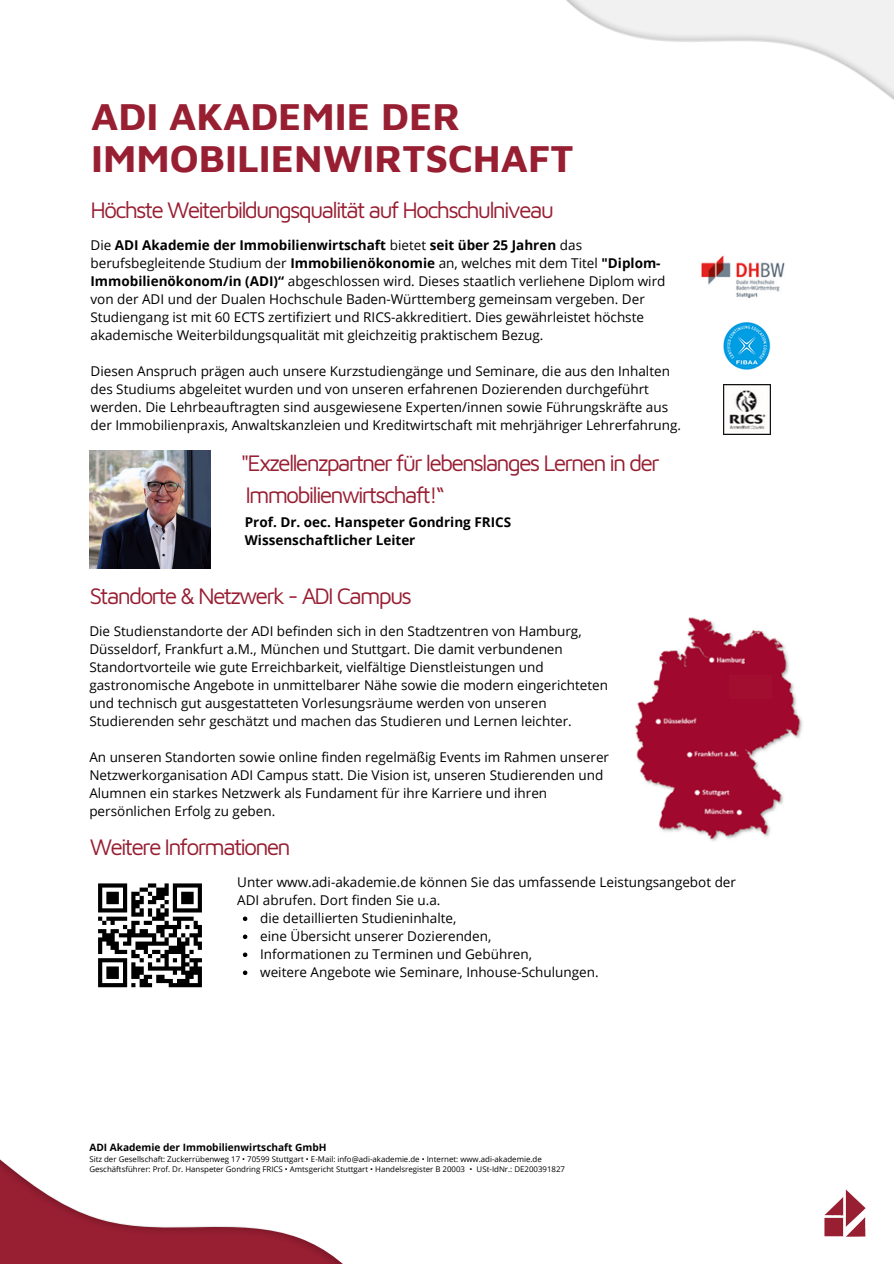
<style>
.page{position:relative;width:894px;height:1264px;background:#fff}
.page>*{position:absolute;margin:0;border:0;box-sizing:border-box;transform-origin:0 0}
.t1{font:700 39.3px/42.2px "Maven Pro";color:#981e32}
.t2{font:23.1px/31.5px "Maven Pro";letter-spacing:-.08em;color:#981e32}
.t3{font:13.5px/18px "Open Sans";color:#000}
.t4{font:700 13.5px/18px "Open Sans";color:#000}
.t5{font:700 10.05px "Open Sans";color:#000}
.t6{font:7.95px "Open Sans";color:#000}
.s1{font-weight:700}
</style>
<div class="page">
<img style="left:0;top:1159px;width:342px;height:104px">
<img style="left:566px;top:0;width:327px;height:99px">
<img style="left:824px;top:1189px;width:40px;height:47px">
<img style="left:701px;top:255px;width:84px;height:44px">
<img style="left:723px;top:322px;width:47px;height:47px">
<img style="left:723px;top:385px;width:47px;height:49px">
<img style="left:89px;top:450px;width:122px;height:118px">
<svg style="left:98px;top:883px;width:104px;height:104px"></svg>
<hr style="left:140px;top:983px;width:12px;height:4px;background:#000">
<hr style="left:169px;top:983px;width:33px;height:4px;background:#000">
<svg style="left:243px;top:916px;width:4px;height:5px"></svg>
<svg style="left:243px;top:934px;width:4px;height:5px"></svg>
<svg style="left:243px;top:952px;width:4px;height:5px"></svg>
<svg style="left:243px;top:970px;width:4px;height:5px"></svg>
<img style="left:635px;top:617px;width:168px;height:224px">
<div style="left:728px;top:675px;width:43px;height:24px;background:#a10e2f"></div>
<p class="t1" style="left:91px;top:94px;width:484px">ADI AKADEMIE DER<br>IMMOBILIENWIRTSCHAFT</p>
<p class="t2" style="left:90px;top:194px;width:465px">Höchste Weiterbildungsqualität auf Hochschulniveau</p>
<h2 class="t3" style="left:90px;top:236px;width:576px">Die <span class="s1">ADI Akademie der Immobilienwirtschaft</span> bietet <span class="s1">seit ü ber 25 Jahren</span> das berufsbegleitende Studium der <span class="s1">Immobilienökonomie</span> an, welches mit dem Titel <span class="s1">"Diplom-Immobilienökonom/in (ADI)“</span> abgeschlossen wird. Dieses staatlich verliehene Diplom wird von der ADI und der Dualen Hochschule Baden-Wü rttemberg gemeinsam vergeben. Der Studiengang ist mit 60 ECTS zertifiziert und RICS-akkreditiert. Dies gewä hrleistet höchste akademische Weiterbildungsqualität mit gleichzeitig praktischem Bezug.</h2>
<h3 class="t3" style="left:90px;top:362px;width:592px">Diesen Anspruch prägen auch unsere Kurzstudiengä nge und Seminare, die aus den Inhalten des Studiums abgeleitet wurden und von unseren erfahrenen Dozierenden durchgefü hrt werden. Die Lehrbeauftragten sind ausgewiesene Experten/innen sowie Fü hrungskräfte aus der Immobilienpraxis, Anwaltskanzleien und Kreditwirtschaft mit mehrjä hriger Lehrerfahrung.</h3>
<p class="t2" style="left:240px;top:447px;width:420px">"Exzellenzpartner für lebenslanges Lernen in der<br>Immobilienwirtschaft!“</p>
<h2 class="t4" style="left:245px;top:513px;width:268px">Prof. Dr. oec. Hanspeter Gondring FRICS<br>Wissenschaftlicher Leiter</h2>
<p class="t2" style="left:89px;top:579px;width:324px">Standorte &amp; Netzwerk - ADI Campus</p>
<p class="t3" style="left:89px;top:621px;width:520px">Die Studienstandorte der ADI befinden sich in den Stadtzentren von Hamburg, Düsseldorf, Frankfurt a.M., Mü nchen und Stuttgart. Die damit verbundenen Standortvorteile wie gute Erreichbarkeit, vielfä ltige Dienstleistungen und gastronomische Angebote in unmittelbarer Nä he sowie die modern eingerichteten und technisch gut ausgestatteten Vorlesungsrä ume werden von unseren Studierenden sehr geschätzt und machen das Studieren und Lernen leichter.</p>
<p class="t3" style="left:89px;top:747px;width:521px">An unseren Standorten sowie online finden regelmäßig Events im Rahmen unserer Netzwerkorganisation ADI Campus statt. Die Vision ist, unseren Studierenden und Alumnen ein starkes Netzwerk als Fundament für ihre Karriere und ihren persönlichen Erfolg zu geben.</p>
<p class="t2" style="left:90px;top:830px;width:202px">Weitere Informationen</p>
<p class="t3" style="left:237px;top:873px;width:500px">Unter www.adi-akademie.de können Sie das umfassende Leistungsangebot der<br>ADI abrufen. Dort finden Sie u.a.</p>
<h4 class="t3" style="left:260px;top:909px;width:198px">die detaillierten Studieninhalte,</h4>
<p class="t3" style="left:260px;top:927px;width:232px">eine Übersicht unserer Dozierenden,</p>
<p class="t3" style="left:260px;top:945px;width:273px">Informationen zu Terminen und Gebühren,</p>
<p class="t3" style="left:260px;top:963px;width:340px">weitere Angebote wie Seminare, Inhouse-Schulungen.</p>
<h4 class="t5" style="left:89px;top:1139px;width:239px">ADI Akademie der Immobilienwirtschaft GmbH</h4>
<h4 class="t6" style="left:89px;top:1153px;width:454px">Sitz der Gesellschaft: Zuckerrübenweg 17 • 70599 Stuttgart • E-Mail: info@adi-akademie.de • Internet: www.adi-akademie.de</h4>
<p class="t6" style="left:89px;top:1163px;width:477px">Geschäftsführer: Prof. Dr. Hanspeter Gondring FRICS • Amtsgericht Stuttgart • Handelsregister B 20003 • USt-IdNr.: DE200391827</p>
</div>
